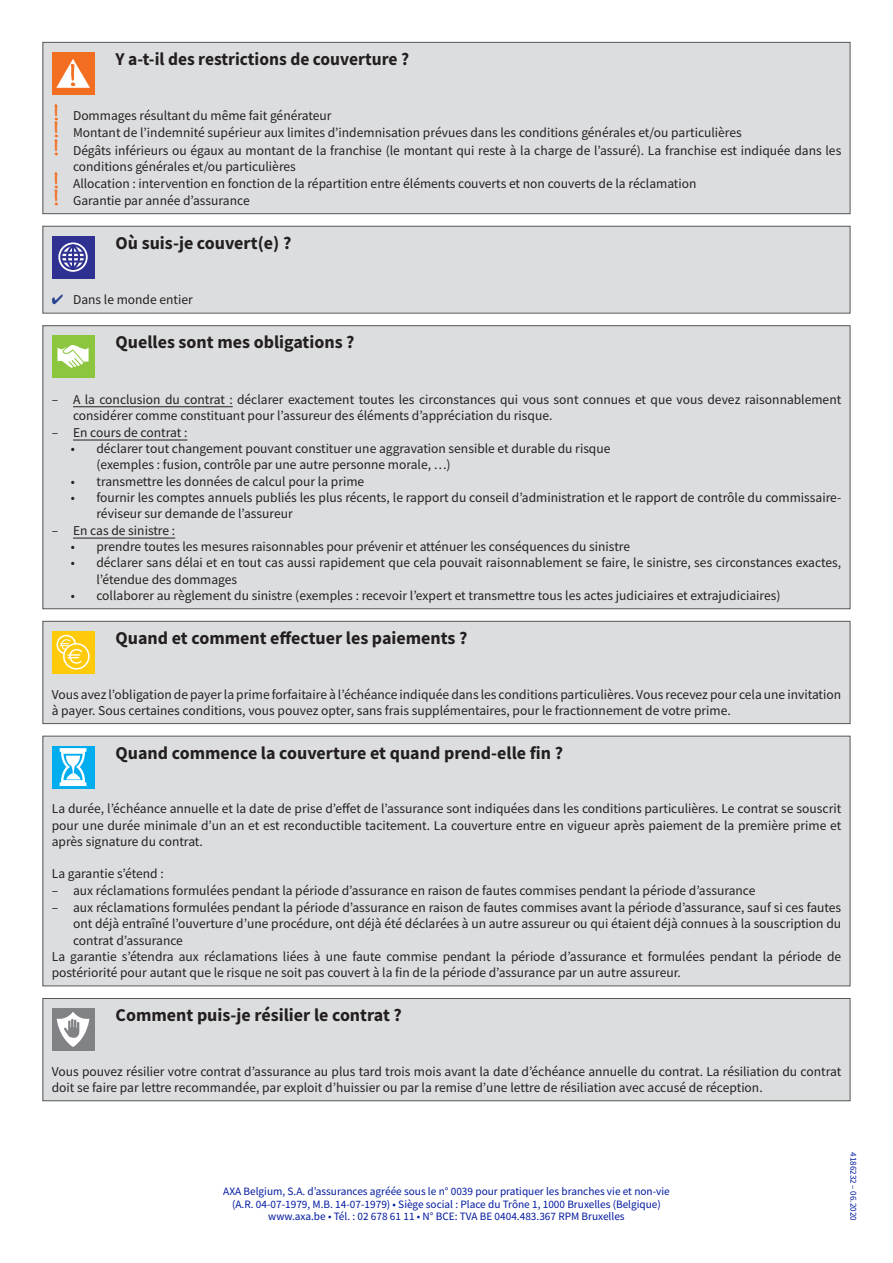
<style>
.page{position:relative;width:893px;height:1263px;background:#fff}
.page>*{position:absolute;margin:0;border:0;box-sizing:border-box;transform-origin:0 0}
.t1{font:700 18px "Source Sans Pro";color:#231f20}
.t2{font:13.5px/16.2px "Source Sans Pro";color:#231f20}
.t3{font:11.25px/12.8px "Source Sans Pro";color:#00199f;text-align:center}
.t4{font:9px "Source Sans Pro";color:#00199f}
.s1{font-family:"Bradley Hand ITCTT";font-weight:700;font-size:28.5px;color:#f36e21}
.s2{color:#253f8e}
</style>
<div class="page">
<div style="left:43px;top:621px;width:807px;height:103px;background:#dcdddf"></div>
<div style="left:43px;top:621px;width:807px;height:103px;border:1px solid #57585a"></div>
<div style="left:52px;top:631px;width:42px;height:42px;background:#feca0a"></div>
<div style="left:56px;top:635px;width:20px;height:19px;border:2px solid #fff;border-radius:50%"></div>
<svg style="left:64px;top:644px;width:25px;height:25px"></svg>
<div style="left:63px;top:643px;width:27px;height:27px;border:2px solid #fff;border-radius:50%"></div>
<svg style="left:60px;top:639px;width:22px;height:25px"></svg>
<div style="left:43px;top:736px;width:807px;height:250px;background:#dcdddf"></div>
<div style="left:43px;top:736px;width:807px;height:250px;border:1px solid #57585a"></div>
<div style="left:52px;top:746px;width:42px;height:42px;background:#00aeef"></div>
<svg style="left:60px;top:748px;width:26px;height:38px"></svg>
<div style="left:43px;top:998px;width:807px;height:103px;background:#dcdddf"></div>
<div style="left:43px;top:998px;width:807px;height:103px;border:1px solid #57585a"></div>
<div style="left:52px;top:1008px;width:42px;height:42px;background:#808285"></div>
<svg style="left:57px;top:1012px;width:32px;height:35px"></svg>
<div style="left:43px;top:326px;width:807px;height:283px;background:#dcdddf"></div>
<hr style="left:73px;top:406px;width:160px;height:1px;background:#231f20">
<hr style="left:73px;top:440px;width:114px;height:1px;background:#231f20">
<hr style="left:73px;top:538px;width:102px;height:1px;background:#231f20">
<div style="left:52px;top:335px;width:42px;height:43px;background:#8bc63e"></div>
<svg style="left:57px;top:345px;width:32px;height:23px"></svg>
<div style="left:43px;top:226px;width:807px;height:87px;background:#dcdddf"></div>
<div style="left:43px;top:226px;width:807px;height:88px;border:1px solid #57585a"></div>
<div style="left:52px;top:236px;width:42px;height:42px;background:#2e3092"></div>
<svg style="left:58px;top:242px;width:30px;height:30px"></svg>
<svg style="left:59px;top:243px;width:28px;height:29px"></svg>
<hr style="left:62px;top:252px;width:22px;height:2px;background:#2e3092">
<hr style="left:62px;top:260px;width:22px;height:3px;background:#2e3092">
<div style="left:43px;top:42px;width:807px;height:172px;background:#dcdddf"></div>
<div style="left:43px;top:42px;width:807px;height:172px;border:1px solid #57585a"></div>
<div style="left:52px;top:52px;width:42px;height:42px;background:#f36e21"></div>
<svg style="left:56px;top:59px;width:34px;height:29px"></svg>
<h1 class="t1" style="left:116px;top:47px;width:295px">Y a-t-il des restrictions de couverture ?</h1>
<p class="t2" style="left:52px;top:108px;width:281px"><span class="s1">!</span> Dommages résultant du même fait générateur</p>
<p class="t2" style="left:52px;top:125px;width:692px"><span class="s1">!</span> Montant de l’indemnité supérieur aux limites d’indemnisation prévues dans les conditions générales et/ou particulières</p>
<p class="t2" style="left:52px;top:142px;width:791px"><span class="s1">!</span> Dégâts inférieurs ou égaux au montant de la franchise (le montant qui reste à la charge de l’assuré). La franchise est indiquée dans les</p>
<p class="t2" style="left:73px;top:158px;width:224px">conditions générales et/ou particulières</p>
<p class="t2" style="left:52px;top:175px;width:646px"><span class="s1">!</span> Allocation : intervention en fonction de la répartition entre éléments couverts et non couverts de la réclamation</p>
<p class="t2" style="left:52px;top:192px;width:199px"><span class="s1">!</span> Garantie par année d’assurance</p>
<h1 class="t1" style="left:116px;top:230px;width:177px">Où suis-je couvert(e) ?</h1>
<p class="t2" style="left:52px;top:292px;width:143px"><span class="s2">✔</span> Dans le monde entier</p>
<h1 class="t1" style="left:116px;top:330px;width:241px">Quelles sont mes obligations ?</h1>
<p class="t2" style="left:73px;top:391px;width:770px;text-indent:-21px">– A la conclusion du contrat : déclarer exactement toutes les circonstances qui vous sont connues et que vous devez raisonnablement considérer comme constituant pour l’assureur des éléments d’appréciation du risque.</p>
<p class="t2" style="left:52px;top:424px;width:137px">– En cours de contrat :</p>
<p class="t2" style="left:96px;top:441px;width:516px;text-indent:-26px">• déclarer tout changement pouvant constituer une aggravation sensible et durable du risque (exemples : fusion, contrôle par une autre personne morale, …)</p>
<p class="t2" style="left:71px;top:473px;width:295px">• transmettre les données de calcul pour la prime</p>
<p class="t2" style="left:96px;top:489px;width:746px;text-indent:-26px">• fournir les comptes annuels publiés les plus récents, le rapport du conseil d’administration et le rapport de contrôle du commissaire&shy;réviseur sur demande de l’assureur</p>
<p class="t2" style="left:52px;top:522px;width:125px">– En cas de sinistre :</p>
<p class="t2" style="left:71px;top:539px;width:561px">• prendre toutes les mesures raisonnables pour prévenir et atténuer les conséquences du sinistre</p>
<p class="t2" style="left:96px;top:555px;width:746px;text-indent:-26px">• déclarer sans délai et en tout cas aussi rapidement que cela pouvait raisonnablement se faire, le sinistre, ses circonstances exactes, l’étendue des dommages</p>
<p class="t2" style="left:71px;top:587px;width:711px">• collaborer au règlement du sinistre (exemples : recevoir l’expert et transmettre tous les actes judiciaires et extrajudiciaires)</p>
<h1 class="t1" style="left:116px;top:625px;width:353px">Quand et comment effectuer les paiements ?</h1>
<p class="t2" style="left:52px;top:686px;width:791px">Vous avez l’obligation de payer la prime forfaitaire à l’échéance indiquée dans les conditions particulières. Vous recevez pour cela une invitation à payer. Sous certaines conditions, vous pouvez opter, sans frais supplémentaires, pour le fractionnement de votre prime.</p>
<h1 class="t1" style="left:116px;top:740px;width:449px">Quand commence la couverture et quand prend-elle fin ?</h1>
<p class="t2" style="left:52px;top:801px;width:791px;text-align:justify">La durée, l’échéance annuelle et la date de prise d’effet de l’assurance sont indiquées dans les conditions particulières. Le contrat se souscrit pour une durée minimale d’un an et est reconductible tacitement. La couverture entre en vigueur après paiement de la première prime et après signature du contrat.</p>
<p class="t2" style="left:52px;top:865px;width:113px">La garantie s’étend :</p>
<p class="t2" style="left:52px;top:882px;width:705px">– aux réclamations formulées pendant la période d’assurance en raison de fautes commises pendant la période d’assurance</p>
<p class="t2" style="left:52px;top:899px;width:791px">– aux réclamations formulées pendant la période d’assurance en raison de fautes commises avant la période d’assurance, sauf si ces fautes</p>
<p class="t2" style="left:73px;top:916px;width:770px">ont déjà entraîné l’ouverture d’une procédure, ont déjà été déclarées à un autre assureur ou qui étaient déjà connues à la souscription du</p>
<p class="t2" style="left:73px;top:932px;width:111px">contrat d’assurance</p>
<p class="t2" style="left:52px;top:948px;width:791px">La garantie s’étendra aux réclamations liées à une faute commise pendant la période d’assurance et formulées pendant la période de</p>
<p class="t2" style="left:52px;top:964px;width:631px">postériorité pour autant que le risque ne soit pas couvert à la fin de la période d’assurance par un autre assureur.</p>
<h1 class="t1" style="left:116px;top:1003px;width:288px">Comment puis-je résilier le contrat ?</h1>
<p class="t2" style="left:52px;top:1063px;width:791px">Vous pouvez résilier votre contrat d’assurance au plus tard trois mois avant la date d’échéance annuelle du contrat. La résiliation du contrat doit se faire par lettre recommandée, par exploit d’huissier ou par la remise d’une lettre de résiliation avec accusé de réception.</p>
<p class="t3" style="left:223px;top:1185px;width:448px">AXA Belgium, S.A. d’assurances agréée sous le n° 0039 pour pratiquer les branches vie et non-vie (A.R. 04-07-1979, M.B. 14-07-1979) • Siège social : Place du Trône 1, 1000 Bruxelles (Belgique) www.axa.be • Tél. : 02 678 61 11 • N° BCE: TVA BE 0404.483.367 RPM Bruxelles</p>
<p class="t4" style="left:859px;top:1152px;width:70px;rotate:90deg">4186232 – 06.2020</p>
</div>
